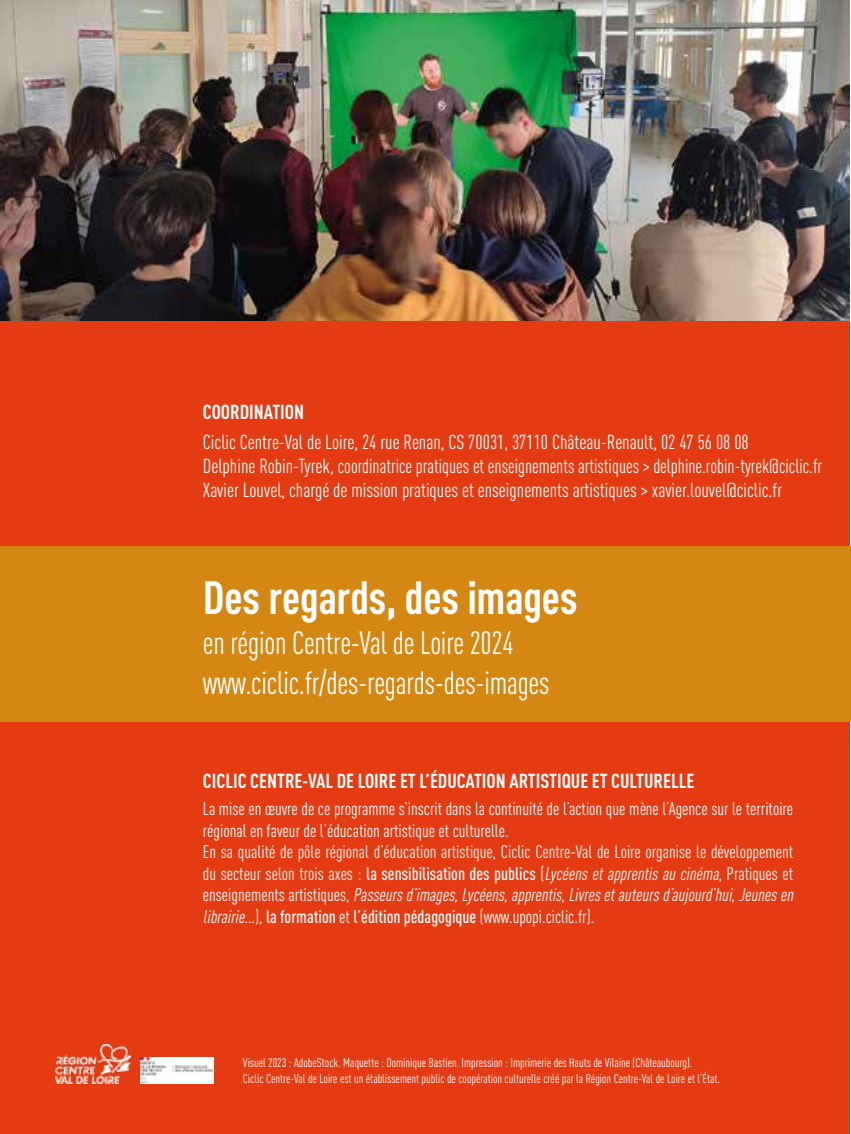
<style>
.page{position:relative;width:851px;height:1134px;background:#fff}
.page>*{position:absolute;margin:0;border:0;box-sizing:border-box;transform-origin:0 0}
.t1{font:700 46px "DIN Cond";letter-spacing:-.005em;color:#fff}
.t2{font:32px/40px "DIN Cond";letter-spacing:-.005em;color:#fff;scale:.96 1}
.t3{font:20px/24px "DIN Cond";color:#fff}
.t4{font:700 20px "DIN Cond";color:#fff}
.t5{font:18px/21.6px "DIN Cond";color:#fff}
.t6{font:12.4px/16.4px "DIN Cond";color:#fff}
.s1{font-weight:500}
.s2{font-style:italic}
</style>
<div class="page">
<div style="left:0;top:0;width:849px;height:1134px;background:#e53b12"></div>
<div style="left:0;top:546px;width:850px;height:175px;background:#d48712"></div>
<img style="left:0;top:0;width:849px;height:320px">
<img style="left:56px;top:1044px;width:74px;height:39px">
<svg style="left:140px;top:1057px;width:73px;height:26px"></svg>
<img style="left:141px;top:1057px;width:71px;height:26px">
<p class="t4" style="left:203px;top:400px;width:103px">COORDINATION</p>
<p class="t3" style="left:203px;top:429px;width:620px">Ciclic Centre-Val de Loire, 24 rue Renan, CS 70031, 37110 Château-Renault, 02 47 56 08 08<br>Delphine Robin-Tyrek, coordinatrice pratiques et enseignements artistiques &gt; delphine.robin-tyrek@ciclic.fr<br>Xavier Louvel, chargé de mission pratiques et enseignements artistiques &gt; xavier.louvel@ciclic.fr</p>
<h1 class="t1" style="left:203px;top:569px;width:376px">Des regards, des images</h1>
<h2 class="t2" style="left:203px;top:622px;width:362px">en région Centre-Val de Loire 2024 www.ciclic.fr/des-regards-des-images</h2>
<p class="t4" style="left:203px;top:768px;width:493px">CICLIC CENTRE-VAL DE LOIRE ET L’ÉDUCATION ARTISTIQUE ET CULTURELLE</p>
<p class="t5" style="left:203px;top:798px;width:595px">La mise en œuvre de ce programme s’inscrit dans la continuité de l’action que mène l’Agence sur le territoire régional en faveur de l’éducation artistique et culturelle.<br>En sa qualité de pôle régional d’éducation artistique, Ciclic Centre-Val de Loire organise le développement du secteur selon trois axes : <span class="s1">la sensibilisation des publics</span> (<span class="s2">Lycéensetapprentisaucinéma</span>, Pratiques et e n s e i g n e m e n t s a rt i s t i q u e s , <span class="s2">Passeursd’images,Lycéens,apprentis,Livresetauteursd’aujourd’hui,Jeunesen librairie</span>...), <span class="s1">la formation</span> et <span class="s1">l’édition pédagogique</span> (www.upopi.ciclic.fr).</p>
<p class="t6" style="left:243px;top:1054px;width:478px">Visuel 2023 : AdobeStock. Maquette : Dominique Bastien. Impression : Imprimerie des Hauts de Vilaine (Châteaubourg).<br>Ciclic Centre-Val de Loire est un établissement public de coopération culturelle créé par la Région Centre-Val de Loire et l’État.</p>
</div>
